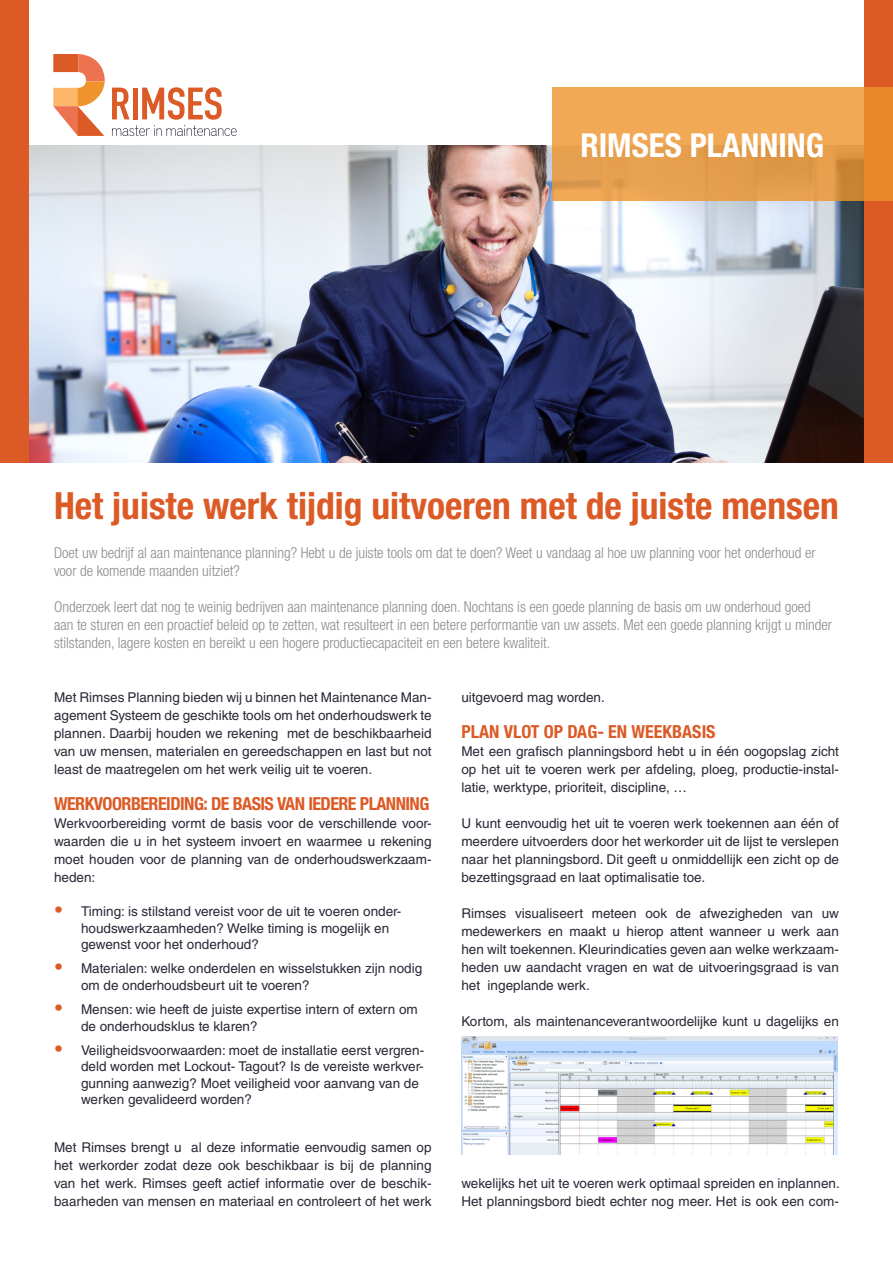
<style>
.page{position:relative;width:893px;height:1263px;background:#fff}
.page>*{position:absolute;margin:0;border:0;box-sizing:border-box;transform-origin:0 0}
.t1{font:700 condensed 37.5px "Helvetica Neue LT Std";color:#dc5a25}
.Special_title{font:700 condensed 33px "Helvetica Neue LT Std";color:#fff}
.t2{font:700 condensed 18px "Helvetica Neue LT Std";letter-spacing:-.03em;color:#dc5a25}
.t3{font:700 condensed 18px "Helvetica Neue LT Std";color:#dc5a25}
.t4{font:300 condensed 15px/18px "Helvetica Neue LT Std";color:#8a8c8f}
.t5{font:13.5px/18px "Helvetica LT Std";color:#272936;text-align:justify}
.s1{font-family:"Helvetica Neue LT Std";font-weight:700;font-stretch:condensed;font-size:18px;color:#dc5a25}
</style>
<div class="page">
<div style="left:0;top:0;width:893px;height:463px;background:#dc5a25"></div>
<div style="left:29px;top:0;width:835px;height:463px;background:#fff"></div>
<svg style="left:112px;top:87px;width:125px;height:49px"></svg>
<svg style="left:53px;top:54px;width:52px;height:82px"></svg>
<img style="left:29px;top:145px;width:835px;height:318px">
<svg style="left:553px;top:87px;width:340px;height:114px;background:#eaa04d"></svg>
<img style="left:461px;top:1036px;width:376px;height:118px">
<p class="Special_title" style="left:580px;top:126px;width:245px">RIMSES PLANNING</p>
<p class="t1" style="left:54px;top:483px;width:786px">Het juiste werk tijdig uitvoeren met de juiste mensen</p>
<p class="t4" style="left:54px;top:544px;width:763px">Doet uw bedrijf al aan maintenance planning? Hebt u de juiste tools om dat te doen? Weet u vandaag al hoe uw planning voor het onderhoud er voor de komende maanden uitziet?</p>
<p class="t4" style="left:54px;top:598px;width:780px">Onderzoek leert dat nog te weinig bedrijven aan maintenance planning doen. Nochtans is een goede planning de basis om uw onderhoud goed aan te sturen en een proactief beleid op te zetten, wat resulteert in een betere performantie van uw assets. Met een goede planning krijgt u minder stilstanden, lagere kosten en bereikt u een hogere productiecapaciteit en een betere kwaliteit.</p>
<p class="t5" style="left:54px;top:688px;width:379px">Met Rimses Planning bieden wij u binnen het Maintenance Man&shy;agement Systeem de geschikte tools om het onderhoudswerk te plannen. Daarbij houden we rekening met de beschikbaarheid van uw mensen, materialen en gereedschappen en last but not least de maatregelen om het werk veilig uit te voeren.</p>
<p class="t2" style="left:54px;top:793px;width:377px">WERKVOORBEREIDING: DE BASIS VAN IEDERE PLANNING</p>
<p class="t5" style="left:54px;top:814px;width:379px">Werkvoorbereiding vormt de basis voor de verschillende voor&shy;waarden die u in het systeem invoert en waarmee u rekening moet houden voor de planning van de onderhoudswerkzaam&shy;heden:</p>
<p class="t5" style="left:81px;top:903px;width:322px;line-height:16.2px;text-align:left;text-indent:-27px"><span class="s1">•</span> Timing: is stilstand vereist voor de uit te voeren onder&shy;houdswerkzaamheden? Welke timing is mogelijk en gewenst voor het onderhoud?</p>
<p class="t5" style="left:81px;top:960px;width:343px;line-height:16.2px;text-indent:-27px"><span class="s1">•</span> Materialen: welke onderdelen en wisselstukken zijn nodig om de onderhoudsbeurt uit te voeren?</p>
<p class="t5" style="left:81px;top:1001px;width:338px;line-height:16.2px;text-indent:-27px"><span class="s1">•</span> Mensen: wie heeft de juiste expertise intern of extern om de onderhoudsklus te klaren?</p>
<p class="t5" style="left:81px;top:1042px;width:345px;line-height:16.2px;text-align:left;text-indent:-27px"><span class="s1">•</span> Veiligheidsvoorwaarden: moet de installatie eerst vergren&shy;deld worden met Lockout- Tagout? Is de vereiste werkver&shy;gunning aanwezig? Moet veiligheid voor aanvang van de werken gevalideerd worden?</p>
<p class="t5" style="left:54px;top:1138px;width:379px">Met Rimses brengt u al deze informatie eenvoudig samen op het werkorder zodat deze ook beschikbaar is bij de planning van het werk. Rimses geeft actief informatie over de beschik&shy;baarheden van mensen en materiaal en controleert of het werk</p>
<p class="t5" style="left:461px;top:688px;width:145px">uitgevoerd mag worden.</p>
<p class="t3" style="left:461px;top:721px;width:256px">PLAN VLOT OP DAG- EN WEEKBASIS</p>
<p class="t5" style="left:461px;top:742px;width:379px">Met een grafisch planningsbord hebt u in één oogopslag zicht op het uit te voeren werk per afdeling, ploeg, productie-instal&shy;latie, werktype, prioriteit, discipline, …</p>
<p class="t5" style="left:461px;top:814px;width:379px">U kunt eenvoudig het uit te voeren werk toekennen aan één of meerdere uitvoerders door het werkorder uit de lijst te verslepen naar het planningsbord. Dit geeft u onmiddellijk een zicht op de bezettingsgraad en laat optimalisatie toe.</p>
<p class="t5" style="left:461px;top:904px;width:379px">Rimses visualiseert meteen ook de afwezigheden van uw medewerkers en maakt u hierop attent wanneer u werk aan hen wilt toekennen. Kleurindicaties geven aan welke werkzaam&shy;heden uw aandacht vragen en wat de uitvoeringsgraad is van het ingeplande werk.</p>
<p class="t5" style="left:461px;top:1012px;width:379px">Kortom, als maintenanceverantwoordelijke kunt u dagelijks en</p>
<p class="t5" style="left:461px;top:1174px;width:380px">wekelijks het uit te voeren werk optimaal spreiden en inplannen.</p>
<p class="t5" style="left:461px;top:1192px;width:379px">Het planningsbord biedt echter nog meer. Het is ook een com-</p>
</div>
